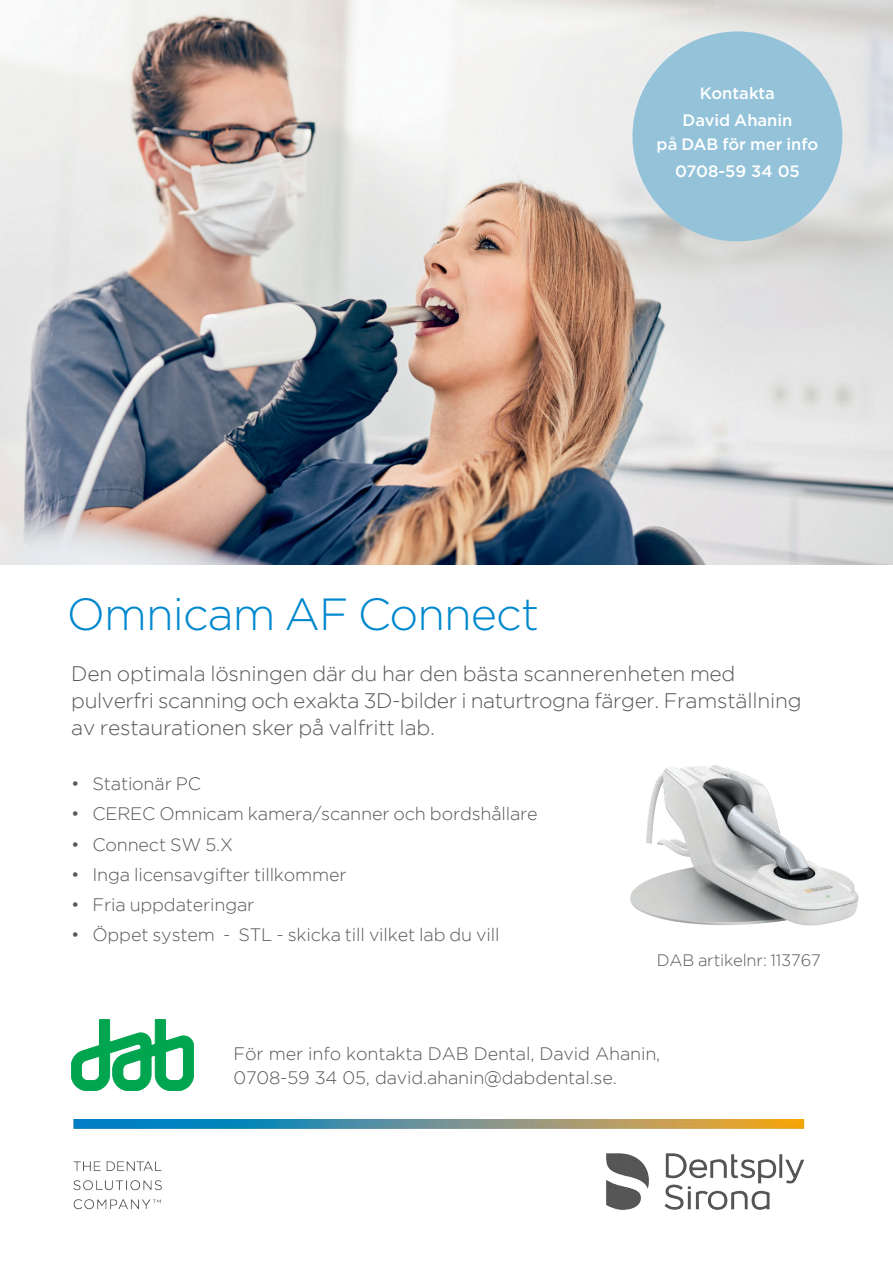
<style>
.page{position:relative;width:893px;height:1263px;background:#fff}
.page>*{position:absolute;margin:0;border:0;box-sizing:border-box;transform-origin:0 0}
.Text_10p{font:300 45px "Gotham";letter-spacing:-.02em;color:#0088ce}
.t1{font:300 21px/27px "Gotham";letter-spacing:-.01em;color:#57585a}
.Text_10p-2{font:300 18px/24px "Gotham";letter-spacing:-.01em;color:#57585a}
.t2{font:500 16.5px/27px "Gotham";color:#fff;text-align:center}
.t3{font:300 16.5px "Gotham";letter-spacing:-.01em;color:#57585a}
</style>
<div class="page">
<img style="left:0;top:0;width:893px;height:564px">
<img style="left:73px;top:1120px;width:732px;height:90px">
<img style="left:630px;top:765px;width:229px;height:161px">
<svg style="left:71px;top:1019px;width:123px;height:72px"></svg>
<div style="left:632px;top:31px;width:210px;height:210px;background:#93c2d9;border-radius:50%"></div>
<p class="t2" style="left:682px;top:79px;width:111px">Kontakta<br>David Ahanin</p>
<p class="t2" style="left:657px;top:130px;width:163px">på DAB för mer info</p>
<p class="t2" style="left:675px;top:157px;width:126px">0708-59 34 05</p>
<p class="Text_10p" style="left:67px;top:586px;width:474px">Omnicam AF Connect</p>
<p class="t1" style="left:71px;top:660px;width:732px">Den optimala lösningen där du har den bästa scannerenheten med pulverfri scanning och exakta 3D-bilder i naturtrogna färger. Framställning av restaurationen sker på valfritt lab.</p>
<p class="Text_10p-2" style="left:71px;top:772px;width:131px">• Stationär PC</p>
<p class="Text_10p-2" style="left:71px;top:802px;width:468px">• CEREC Omnicam kamera/scanner och bordshållare</p>
<p class="Text_10p-2" style="left:71px;top:832px;width:163px">• Connect SW 5.X</p>
<p class="Text_10p-2" style="left:71px;top:862px;width:277px">• Inga licensavgifter tillkommer</p>
<p class="Text_10p-2" style="left:71px;top:892px;width:185px">• Fria uppdateringar</p>
<p class="Text_10p-2" style="left:71px;top:922px;width:430px">• Öppet system - STL - skicka till vilket lab du vill</p>
<p class="t3" style="left:657px;top:951px;width:165px">DAB artikelnr: 113767</p>
<p class="Text_10p-2" style="left:233px;top:1042px;width:428px">För mer info kontakta DAB Dental, David Ahanin,<br>0708-59 34 05, david.ahanin@dabdental.se.</p>
</div>
